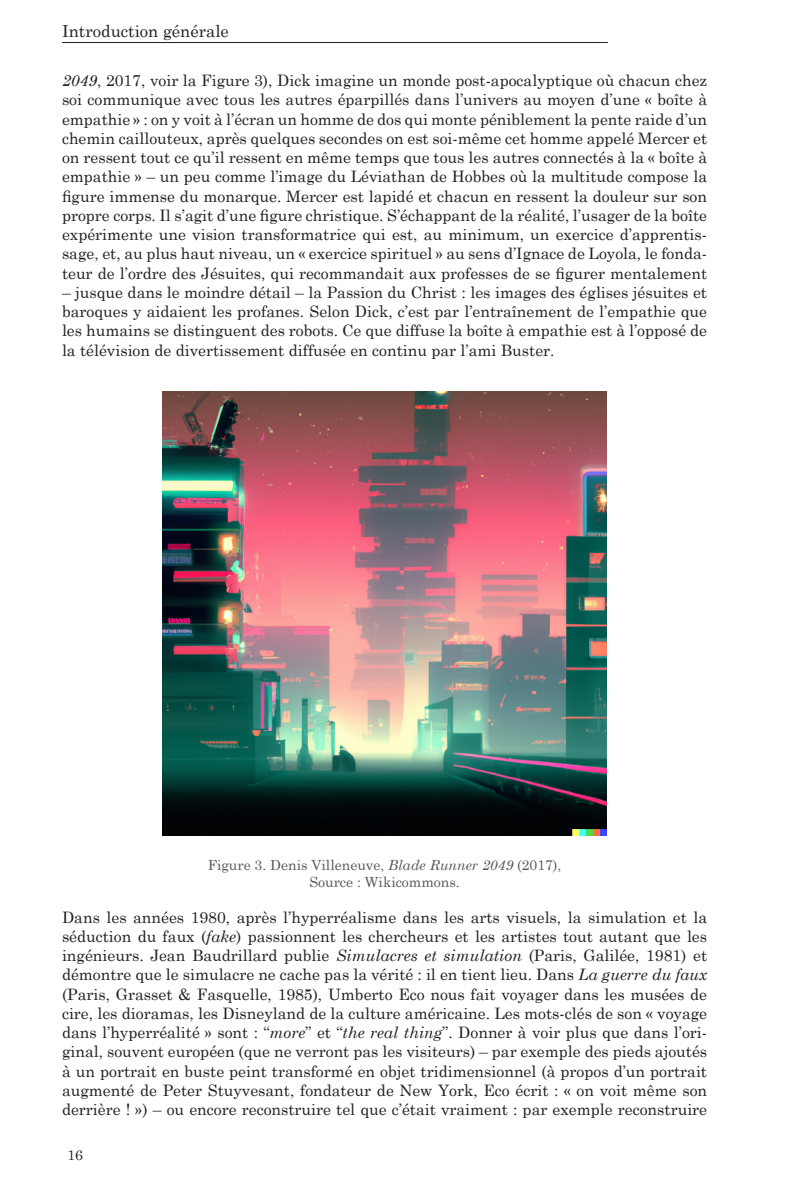
<style>
.page{position:relative;width:794px;height:1191px;background:#fff}
.page>*{position:absolute;margin:0;border:0;box-sizing:border-box;transform-origin:0 0}
.t1{font:16.62px "Century Schoolbook";color:#231f20}
.Texte_Courant{font:15.75px/19.2px "Century Schoolbook";color:#231f20;text-align:justify}
.Texte_Légende{font:14px/16.8px "Century Schoolbook";color:#57585a;text-align:center}
.t2{font:14px "Century Schoolbook";color:#231f20}
.s1{font-style:italic}
</style>
<div class="page">
<hr style="left:62px;top:42px;width:546px;height:1px;background:#231f20">
<img style="left:162px;top:391px;width:444px;height:444px">
<p class="t1" style="left:62px;top:17px;width:168px">Introduction générale</p>
<p class="Texte_Courant" style="left:62px;top:69px;width:646px"><span class="s1">2049</span>, 2017, voir la Figure 3), Dick imagine un monde post-apocalyptique où chacun chez soi communique avec tous les autres éparpillés dans l’univers au moyen d’une « boîte à empathie » : on y voit à l’écran un homme de dos qui monte péniblement la pente raide d’un chemin caillouteux, après quelques secondes on est soi-même cet homme appelé Mercer et on ressent tout ce qu’il ressent en même temps que tous les autres connectés à la « boîte à empathie » – un peu comme l’image du Léviathan de Hobbes où la multitude compose la figure immense du monarque. Mercer est lapidé et chacun en ressent la douleur sur son propre corps. Il s’agit d’une figure christique. S’échappant de la réalité, l’usager de la boîte expérimente une vision transformatrice qui est, au minimum, un exercice d’apprentis&shy;sage, et, au plus haut niveau, un « exercice spirituel » au sens d’Ignace de Loyola, le fonda&shy;teur de l’ordre des Jésuites, qui recommandait aux professes de se figurer mentalement</p>
<p class="Texte_Courant" style="left:62px;top:281px;width:646px">– jusque dans le moindre détail – la Passion du Christ : les images des églises jésuites et baroques y aidaient les profanes. Selon Dick, c’est par l’entraînement de l’empathie que les humains se distinguent des robots. Ce que diffuse la boîte à empathie est à l’opposé de la télévision de divertissement diffusée en continu par l’ami Buster.</p>
<p class="Texte_Légende" style="left:208px;top:855px;width:355px">Figure 3. Denis Villeneuve, <span class="s1">Blade Runner 2049</span> (2017),<br>Source : Wikicommons.</p>
<p class="Texte_Courant" style="left:62px;top:906px;width:646px">Dans les années 1980, après l’hyperréalisme dans les arts visuels, la simulation et la séduction du faux (<span class="s1">fake</span>) passionnent les chercheurs et les artistes tout autant que les ingénieurs. Jean Baudrillard publie <span class="s1">Simulacres et simulation</span> (Paris, Galilée, 1981) et démontre que le simulacre ne cache pas la vérité : il en tient lieu. Dans <span class="s1">La guerre du faux </span>(Paris, Grasset &amp; Fasquelle, 1985), Umberto Eco nous fait voyager dans les musées de cire, les dioramas, les Disneyland de la culture américaine. Les mots-clés de son « voyage dans l’hyperréalité » sont : “<span class="s1">more</span>” et “<span class="s1">the real thing</span>”. Donner à voir plus que dans l’ori&shy;ginal, souvent européen (que ne verront pas les visiteurs) – par exemple des pieds ajoutés à un portrait en buste peint transformé en objet tridimensionnel (à propos d’un portrait augmenté de Peter Stuyvesant, fondateur de New York, Eco écrit : « on voit même son derrière ! ») – ou encore reconstruire tel que c’était vraiment : par exemple reconstruire</p>
<p class="t2" style="left:67px;top:1143px;width:17px">16</p>
</div>
